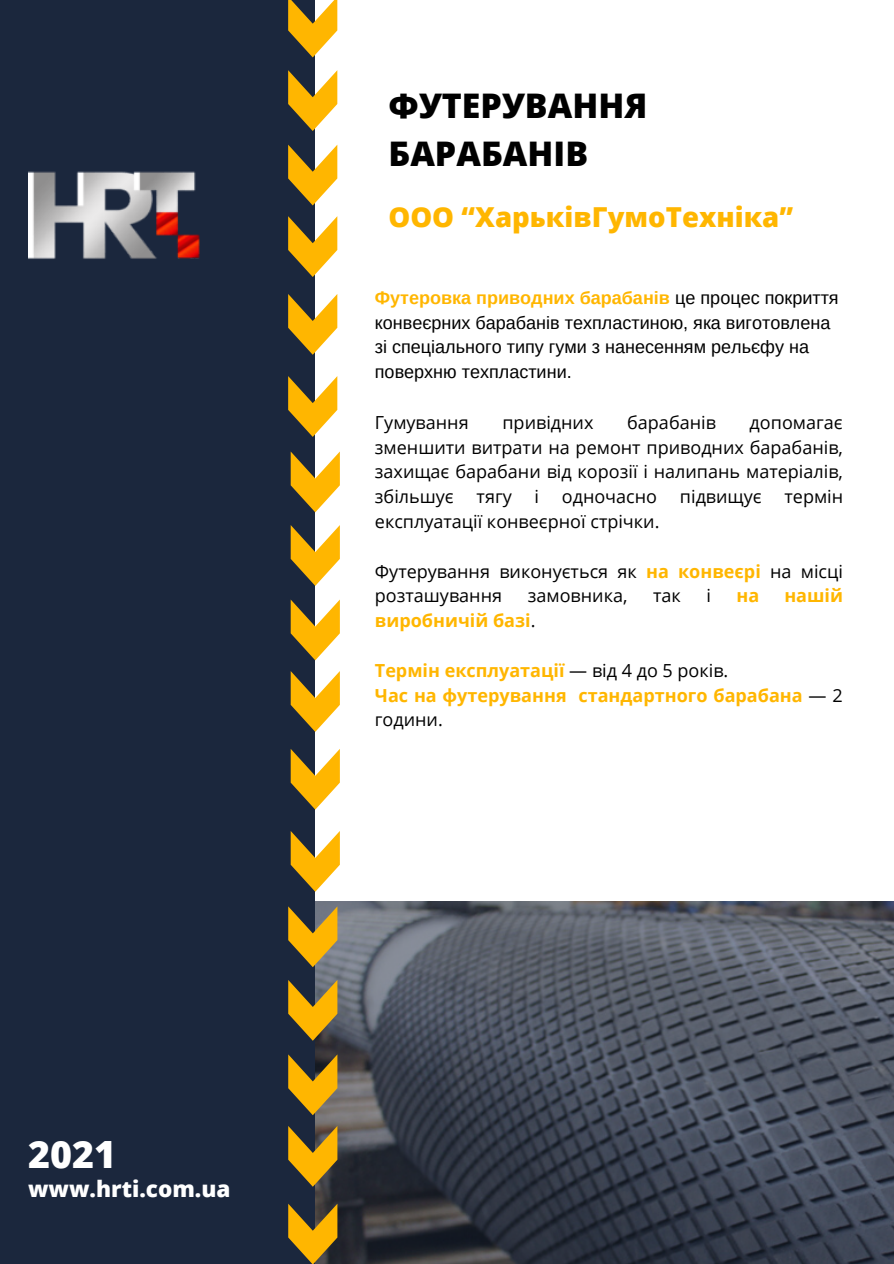
<style>
.page{position:relative;width:894px;height:1264px;background:#fff}
.page>*{position:absolute;margin:0;border:0;box-sizing:border-box;transform-origin:0 0}
.t1{font:800 37.5px "Open Sans";color:#fff}
.t2{font:800 33.9px "Open Sans";color:#000}
.t3{font:800 27.45px "Open Sans";color:#ffb600}
.t4{font:800 22.5px "Open Sans";color:#fff}
.t5{font:18px/24.8px "Open Sans";color:#000;text-align:justify}
.t6{font:18px/24.8px "Arimo";color:#000}
.t7{font:700 18px/24.8px "Open Sans";color:#ffb600}
.s1{font-weight:700;color:#ffb600}
.s2{font-weight:400;color:#000}
</style>
<div class="page">
<svg style="left:314px;top:900px;width:579px;height:363px;background:#484e5a"></svg>
<div style="left:0;top:0;width:314px;height:1263px;background:#1b273d"></div>
<img style="left:28px;top:171px;width:172px;height:88px">
<svg style="left:288px;top:70px;width:49px;height:61px"></svg>
<svg style="left:288px;top:145px;width:49px;height:60px"></svg>
<svg style="left:288px;top:294px;width:49px;height:61px"></svg>
<svg style="left:288px;top:216px;width:49px;height:61px"></svg>
<svg style="left:288px;top:376px;width:49px;height:61px"></svg>
<svg style="left:288px;top:0;width:49px;height:57px"></svg>
<svg style="left:290px;top:525px;width:50px;height:61px"></svg>
<svg style="left:290px;top:599px;width:50px;height:61px"></svg>
<svg style="left:290px;top:748px;width:50px;height:61px"></svg>
<svg style="left:290px;top:671px;width:50px;height:61px"></svg>
<svg style="left:290px;top:831px;width:50px;height:60px"></svg>
<svg style="left:290px;top:451px;width:50px;height:61px"></svg>
<svg style="left:288px;top:979px;width:49px;height:61px"></svg>
<svg style="left:288px;top:1054px;width:49px;height:61px"></svg>
<svg style="left:288px;top:1203px;width:49px;height:60px"></svg>
<svg style="left:288px;top:1125px;width:49px;height:61px"></svg>
<svg style="left:288px;top:906px;width:49px;height:61px"></svg>
<p class="t2" style="left:388px;top:82px;width:260px">ФУТЕРУВАННЯ</p>
<p class="t2" style="left:388px;top:129px;width:201px">БАРАБАНІВ</p>
<p class="t3" style="left:388px;top:198px;width:406px">ООО “ХарьківГумоТехніка”</p>
<p class="t6" style="left:375px;top:285px;width:465px"><span class="s1">Футеровка приводних барабанів</span> це процес покриття конвеєрних барабанів техпластиною, яка виготовлена зі спеціального типу гуми з нанесенням рельєфу на поверхню техпластини.</p>
<p class="t5" style="left:375px;top:409px;width:95px">Гумування</p>
<p class="t5" style="left:502px;top:409px;width:92px">привідних</p>
<p class="t5" style="left:627px;top:409px;width:90px">барабанів</p>
<p class="t5" style="left:375px;top:409px;width:469px;text-indent:374px">допомагає зменшити витрати на ремонт приводних барабанів, захищає барабани від корозії і налипань матеріалів, збільшує</p>
<p class="t5" style="left:476px;top:484px;width:37px">тягу</p>
<p class="t5" style="left:534px;top:484px;width:6px">і</p>
<p class="t5" style="left:561px;top:484px;width:97px">одночасно</p>
<p class="t5" style="left:679px;top:484px;width:83px">підвищує</p>
<p class="t5" style="left:784px;top:484px;width:60px">термін</p>
<p class="t5" style="left:375px;top:508px;width:286px">експлуатації конвеєрної стрічки.</p>
<p class="t5" style="left:375px;top:558px;width:469px">Футерування виконується як <span class="s1">на конвеєрі</span> на місці розташування</p>
<p class="t5" style="left:527px;top:583px;width:101px">замовника,</p>
<p class="t5" style="left:653px;top:583px;width:29px">так</p>
<p class="t5" style="left:706px;top:583px;width:6px">і</p>
<p class="t7" style="left:736px;top:583px;width:24px">на</p>
<p class="t7" style="left:784px;top:583px;width:60px">нашій</p>
<p class="t7" style="left:375px;top:607px;width:162px">виробничій базі<span class="s2">.</span></p>
<p class="t7" style="left:375px;top:657px;width:355px">Термін експлуатації <span class="s2">— від 4 до 5 років.</span></p>
<p class="t7" style="left:375px;top:682px;width:469px">Час на футерування стандартного барабана <span class="s2">— 2 години.</span></p>
<p class="t1" style="left:28px;top:1127px;width:89px">2021</p>
<p class="t4" style="left:28px;top:1172px;width:204px">www.hrti.com.ua</p>
</div>
